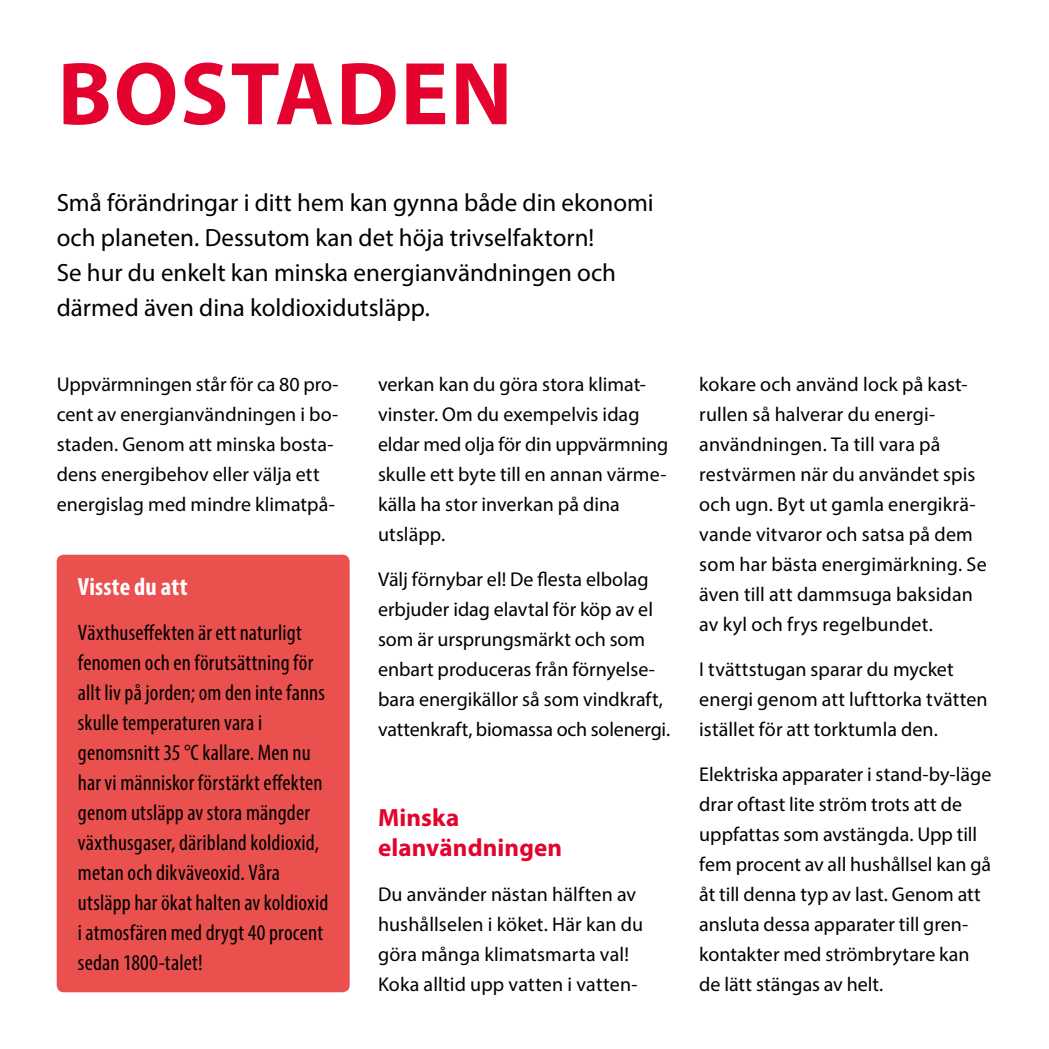
<style>
.page{position:relative;width:1049px;height:1049px;background:#fff}
.page>*{position:absolute;margin:0;border:0;box-sizing:border-box;transform-origin:0 0}
.t1{font:700 90px "Myriad Pro";letter-spacing:.02em;color:#e4032e}
.t2{font:25px/35px "Myriad Pro";color:#000}
.t3{font:700 25px/30px "Myriad Pro";letter-spacing:.005em;color:#e4032e}
.t4{font:700 condensed 25px "Myriad Pro";letter-spacing:.01em;color:#fff}
.t5{font:condensed 22.5px/30px "Myriad Pro";letter-spacing:.005em;color:#000}
.t6{font:20px/30px "Myriad Pro";letter-spacing:.005em;color:#000}
</style>
<div class="page">
<div style="left:57px;top:555px;width:293px;height:437px;background:#ea504e;border-radius:7px"></div>
<p class="t1" style="left:58px;top:35px;width:456px">BOSTADEN</p>
<p class="t2" style="left:57px;top:185px;width:599px">Små förändringar i ditt hem kan gynna både din ekonomi och planeten. Dessutom kan det höja trivselfaktorn!<br>Se hur du enkelt kan minska energianvändningen och därmed även dina koldioxidutsläpp.</p>
<p class="t6" style="left:57px;top:369px;width:283px">Uppvärmningen står för ca 80 pro&shy;cent av energianvändningen i bo&shy;staden. Genom att minska bosta&shy;dens energibehov eller välja ett energislag med mindre klimatpå-</p>
<p class="t6" style="left:378px;top:369px;width:292px">verkan kan du göra stora klimat&shy;vinster. Om du exempelvis idag eldar med olja för din uppvärmning skulle ett byte till en annan värme&shy;källa ha stor inverkan på dina utsläpp.</p>
<p class="t6" style="left:378px;top:564px;width:294px">Välj förnybar el! De flesta elbolag erbjuder idag elavtal för köp av el som är ursprungsmärkt och som enbart produceras från förnyelse&shy;bara energikällor så som vindkraft, vattenkraft, biomassa och solenergi.</p>
<p class="t4" style="left:78px;top:571px;width:111px">Visste du att</p>
<p class="t5" style="left:78px;top:617px;width:252px">Växthuseffekten är ett naturligt fenomen och en förutsättning för allt liv på jorden; om den inte fanns skulle temperaturen vara i genomsnitt 35 °C kallare. Men nu har vi människor förstärkt effekten genom utsläpp av stora mängder växthusgaser, däribland koldioxid, metan och dikväveoxid. Våra utsläpp har ökat halten av koldioxid i atmosfären med drygt 40 procent sedan 1800-talet!</p>
<p class="t3" style="left:378px;top:802px;width:186px">Minska elanvändningen</p>
<p class="t6" style="left:378px;top:879px;width:267px">Du använder nästan hälften av hushållselen i köket. Här kan du göra många klimatsmarta val!<br>Koka alltid upp vatten i vatten-</p>
<p class="t6" style="left:699px;top:369px;width:289px">kokare och använd lock på kast&shy;rullen så halverar du energi&shy;användningen. Ta till vara på restvärmen när du användet spis och ugn. Byt ut gamla energikrä&shy;vande vitvaror och satsa på dem som har bästa energimärkning. Se även till att dammsuga baksidan av kyl och frys regelbundet.</p>
<p class="t6" style="left:699px;top:654px;width:290px">I tvättstugan sparar du mycket energi genom att lufttorka tvätten istället för att torktumla den.</p>
<p class="t6" style="left:699px;top:759px;width:294px">Elektriska apparater i stand-by-läge drar oftast lite ström trots att de uppfattas som avstängda. Upp till fem procent av all hushållsel kan gå åt till denna typ av last. Genom att ansluta dessa apparater till gren&shy;kontakter med strömbrytare kan de lätt stängas av helt.</p>
</div>
